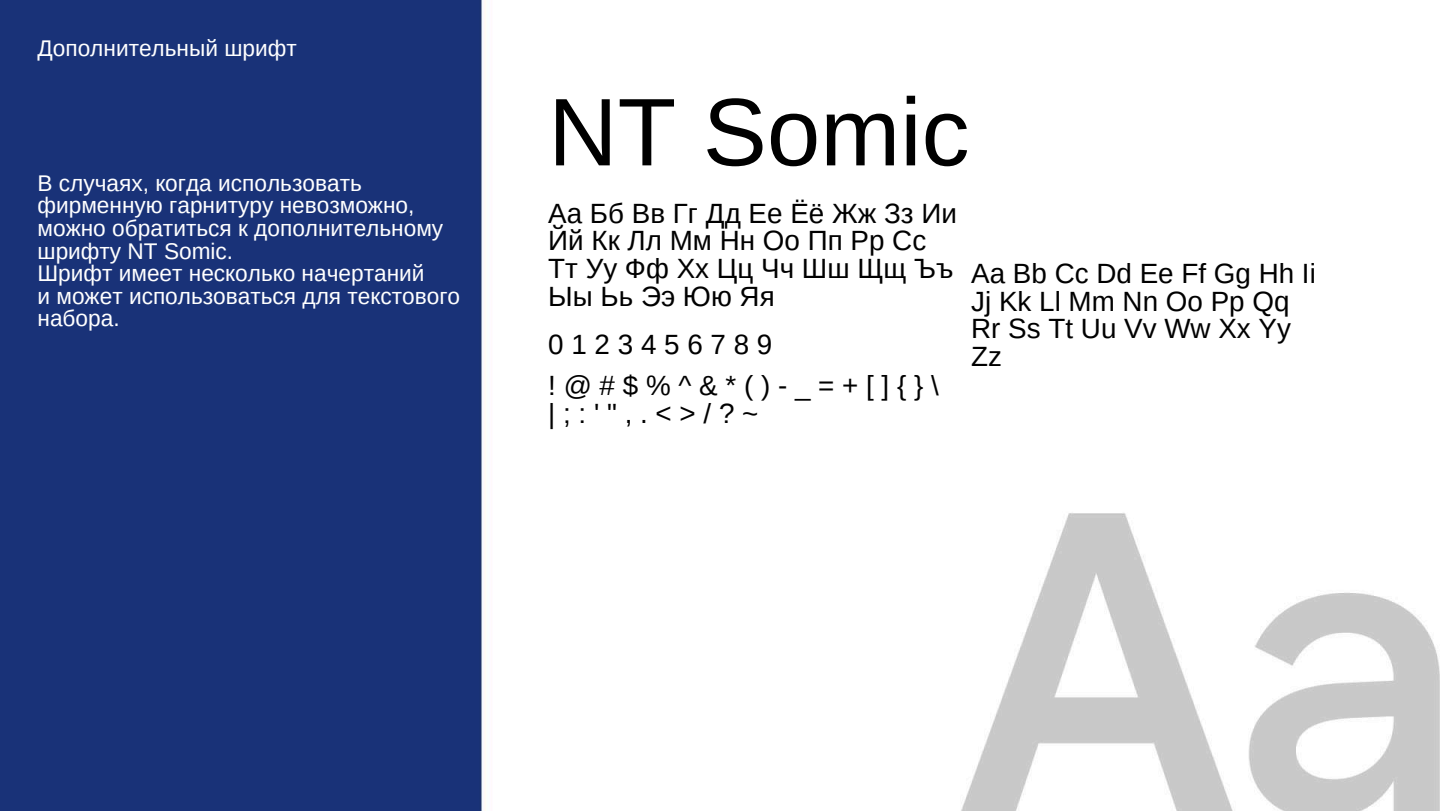
<style>
.page{position:relative;width:1440px;height:811px;background:#fff}
.page>*{position:absolute;margin:0;border:0;box-sizing:border-box;transform-origin:0 0}
.t1{font:96px "Arimo";color:#000}
.t2{font:27.83px/27.6px "Arimo";color:#000}
.t3{font:27.83px/41.1px "Arimo";letter-spacing:.28em;color:#000}
.t4{font:22.65px/22.5px "Arimo";color:#fff}
</style>
<div class="page">
<img style="left:0;top:1px;width:1440px;height:809px">
<div style="left:0;top:405px;width:467px;height:405px;background:#193278"></div>
<p class="t4" style="left:38px;top:36px;width:261px">Дополнительный шрифт</p>
<p class="t4" style="left:38px;top:172px;width:424px">В случаях, когда использовать фирменную гарнитуру невозможно, можно обратиться к дополнительному шрифту NT Somic.<br>Шрифт имеет несколько начертаний<br>и может использоваться для текстового набора.</p>
<h1 class="t1" style="left:548px;top:78px;width:423px">NT Somic</h1>
<p class="t2" style="left:548px;top:199px;width:410px">Аа Бб Вв Гг Дд Ее Ёё Жж Зз Ии<br>Йй Кк Лл Мм Нн Оо Пп Рр Сс<br>Тт Уу Фф Хх Цц Чч Шш Щщ Ъъ<br>Ыы Ьь Ээ Юю Яя</p>
<p class="t3" style="left:548px;top:323px;width:392px">0123456789 !@#$%^&amp;*()-_=+[]{}\</p>
<p class="t2" style="left:548px;top:399px;width:212px">|;:'",.&lt;&gt;/?~</p>
<p class="t2" style="left:971px;top:259px;width:346px">Aа Bb Cc Dd Ee Ff Gg Hh Ii<br>Jj Kk Ll Mm Nn Oo Pp Qq<br>Rr Ss Tt Uu Vv Ww Xx Yy<br>Zz</p>
</div>
